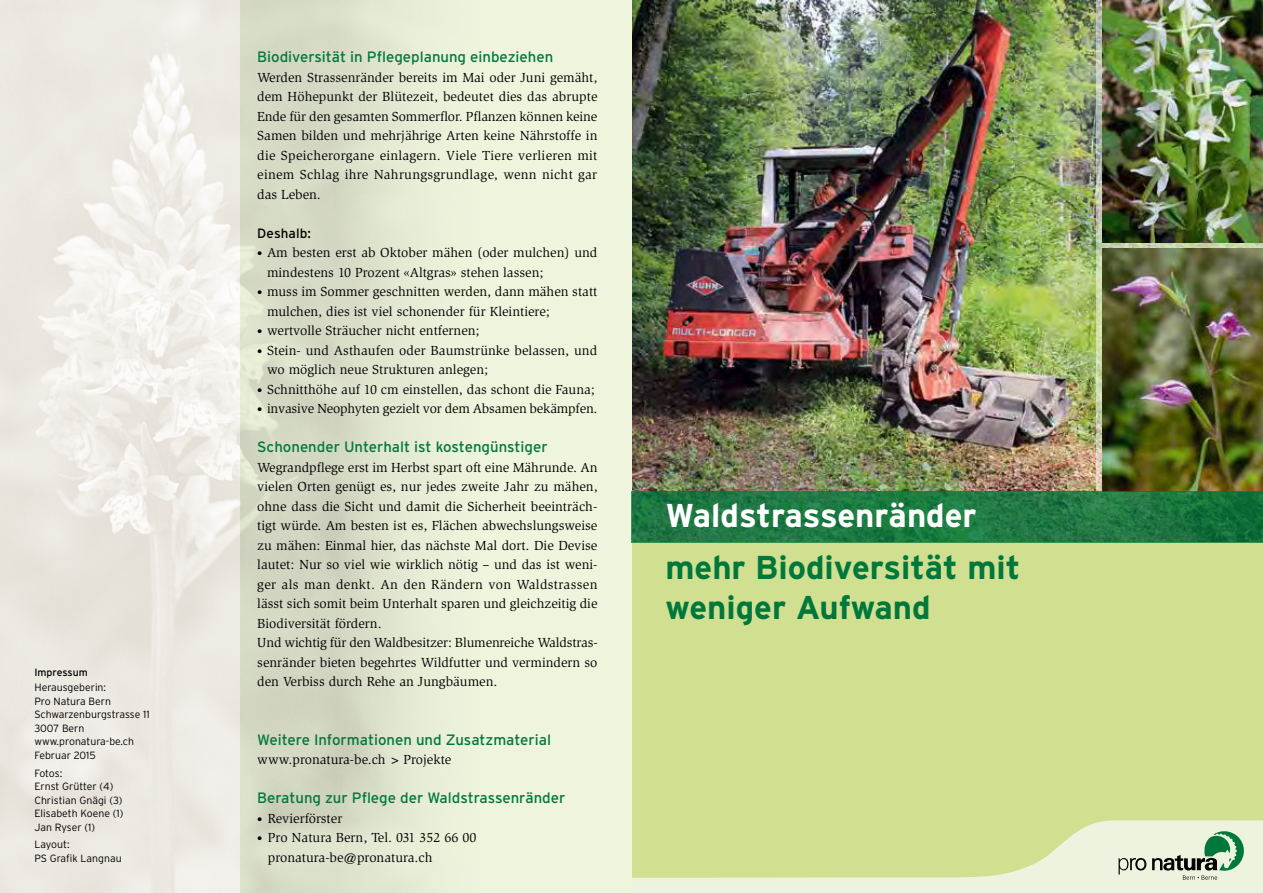
<style>
.page{position:relative;width:1263px;height:893px;background:#fff}
.page>*{position:absolute;margin:0;border:0;box-sizing:border-box;transform-origin:0 0}
.t1{font:700 33px/40.5px "Interstate";color:#00783c}
.t2{font:700 33px "Interstate";color:#fff}
.t3{font:15px "Interstate";color:#00783c}
.t4{font:13.5px/19.5px "Slimbach";color:#000}
.t5{font:13.5px "Interstate";letter-spacing:.005em;color:#000}
.t6{font:300 10.5px/13.5px "Interstate";color:#000}
.t7{font:10.5px "Interstate";color:#000}
.s1{font-size:10.5px}
</style>
<div class="page">
<img style="left:631px;top:0;width:465px;height:491px">
<div style="left:631px;top:542px;width:632px;height:351px;background:#d1df90"></div>
<img style="left:0;top:0;width:240px;height:893px">
<div style="left:240px;top:0;width:391px;height:893px;background:linear-gradient(to right,#d2d7c2,#f6fce4)"></div>
<svg style="left:1096px;top:0;width:167px;height:491px;background:#bcc5a4"></svg>
<img style="left:1102px;top:249px;width:161px;height:242px">
<img style="left:1102px;top:0;width:161px;height:242px">
<svg style="left:631px;top:491px;width:632px;height:51px;background:#1d7842"></svg>
<svg style="left:631px;top:820px;width:632px;height:73px"></svg>
<svg style="left:1118px;top:858px;width:28px;height:16px"></svg>
<svg style="left:1152px;top:831px;width:92px;height:49px;background:#aac2aa"></svg>
<p class="t7" style="left:34px;top:666px;width:55px">Impressum</p>
<p class="t6" style="left:34px;top:681px;width:117px">Herausgeberin:<br>Pro Natura Bern<br>Schwarzenburgstrasse 11<br>3007 Bern www.pronatura-be.ch<br>Februar 2015</p>
<p class="t6" style="left:34px;top:766px;width:90px">Fotos:<br>Ernst Grütter (4)<br>Christian Gnägi (3)<br>Elisabeth Koene (1)<br>Jan Ryser (1)</p>
<p class="t6" style="left:34px;top:838px;width:89px">Layout:<br>PS Grafik Langnau</p>
<p class="t3" style="left:257px;top:48px;width:297px">Biodiversität in Pflegeplanung einbeziehen</p>
<p class="t4" style="left:257px;top:67px;width:342px;text-align:justify">Werden Strassenränder bereits im Mai oder Juni gemäht, dem Höhepunkt der Blütezeit, bedeutet dies das abrupte Ende für den gesamten Sommerflor. Pflanzen können keine Samen bilden und mehrjährige Arten keine Nährstoffe in die Speicherorgane einlagern. Viele Tiere verlieren mit einem Schlag ihre Nahrungsgrundlage, wenn nicht gar das Leben.</p>
<p class="t5" style="left:257px;top:225px;width:55px">Deshalb:</p>
<p class="t4" style="left:267px;top:243px;width:332px;text-indent:-10px"><span class="s1">•</span> Am besten erst ab Oktober mähen (oder mulchen) und mindestens 10 Prozent «Altgras» stehen lassen;</p>
<p class="t4" style="left:267px;top:282px;width:332px;text-indent:-10px"><span class="s1">•</span> muss im Sommer geschnitten werden, dann mähen statt mulchen, dies ist viel schonender für Kleintiere;</p>
<p class="t4" style="left:257px;top:321px;width:224px"><span class="s1">•</span> wertvolle Sträucher nicht entfernen;</p>
<p class="t4" style="left:267px;top:340px;width:332px;text-indent:-10px"><span class="s1">•</span> Stein- und Asthaufen oder Baumstrünke belassen, und wo möglich neue Strukturen anlegen;</p>
<p class="t4" style="left:257px;top:379px;width:339px"><span class="s1">•</span> Schnitthöhe auf 10 cm einstellen, das schont die Fauna;</p>
<p class="t4" style="left:257px;top:399px;width:342px"><span class="s1">•</span> invasive Neophyten gezielt vor dem Absamen bekämpfen.</p>
<p class="t3" style="left:257px;top:438px;width:292px">Schonender Unterhalt ist kostengünstiger</p>
<p class="t4" style="left:257px;top:457px;width:342px">Wegrandpflege erst im Herbst spart oft eine Mährunde. An vielen Orten genügt es, nur jedes zweite Jahr zu mähen, ohne dass die Sicht und damit die Sicherheit beeinträch&shy;tigt würde. Am besten ist es, Flächen abwechslungsweise zu mähen: Einmal hier, das nächste Mal dort. Die Devise lautet: Nur so viel wie wirklich nötig – und das ist weni&shy;ger als man denkt. An den Rändern von Waldstrassen lässt sich somit beim Unterhalt sparen und gleichzeitig die Biodiversität fördern.<br>Und wichtig für den Waldbesitzer: Blumenreiche Waldstras&shy;senränder bieten begehrtes Wildfutter und vermindern so den Verbiss durch Rehe an Jungbäumen.</p>
<p class="t3" style="left:257px;top:731px;width:295px">Weitere Informationen und Zusatzmaterial</p>
<p class="t4" style="left:257px;top:750px;width:196px">www.pronatura-be.ch &gt; Projekte</p>
<p class="t3" style="left:257px;top:789px;width:310px">Beratung zur Pflege der Waldstrassenränder</p>
<p class="t4" style="left:257px;top:808px;width:87px"><span class="s1">•</span> Revierförster</p>
<p class="t4" style="left:268px;top:828px;width:210px;text-indent:-11px"><span class="s1">•</span> Pro Natura Bern, Tel. 031 352 66 00 pronatura-be@pronatura.ch</p>
<h1 class="t2" style="left:665px;top:497px;width:313px">Waldstrassenränder</h1>
<h1 class="t1" style="left:665px;top:546px;width:356px">mehr Biodiversität mit weniger Aufwand</h1>
</div>
